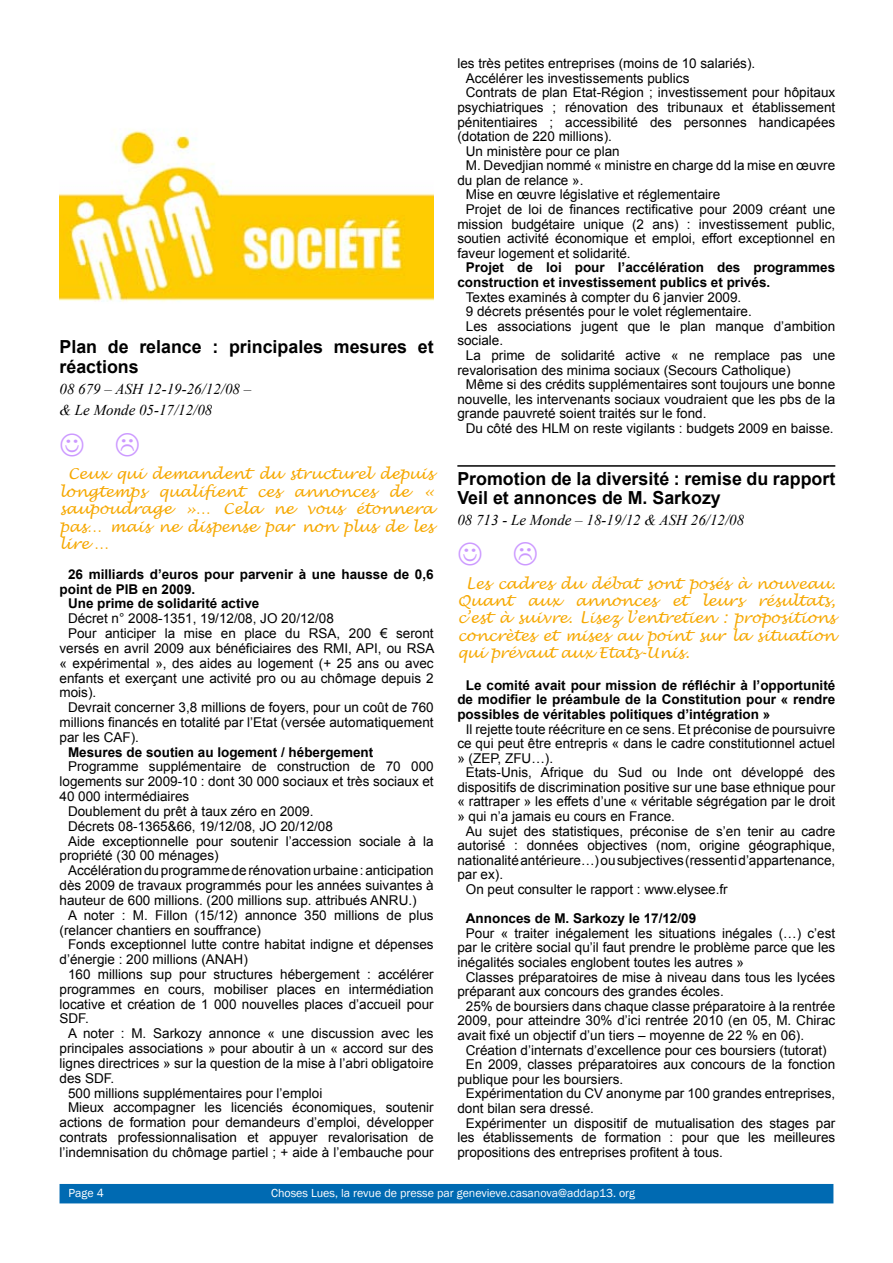
<style>
.page{position:relative;width:893px;height:1263px;background:#fff}
.page>*{position:absolute;margin:0;border:0;box-sizing:border-box;transform-origin:0 0}
.t1{font:700 18px/19.8px "Arial";color:#000}
.t2{font:italic 15px/17.5px "Lucida Handwriting";color:#f6a800;text-align:justify}
.t3{font:italic 15px/20.7px "Times New Roman";color:#000}
.t4{font:13.5px/14.5px "Arial";color:#000;text-align:justify}
.t5{font:700 13.5px/14.5px "Arial";color:#000}
.t6{font:12px "Franklin Gothic";color:#fff}
</style>
<div class="page">
<div style="left:60px;top:1184px;width:773px;height:19px;background:#006ab2"></div>
<img style="left:60px;top:130px;width:374px;height:172px">
<hr style="left:457px;top:465px;width:378px;height:2px;background:#000">
<h1 class="t1" style="left:60px;top:338px;width:376px">Plan de relance : principales mesures et réactions</h1>
<p class="t3" style="left:60px;top:378px;width:193px">08 679 – ASH 12-19-26/12/08 – &amp; Le Monde 05-17/12/08</p>
<p class="t2" style="left:60px;top:465px;width:376px;text-indent:9px">Ceux qui demandent du structurel depuis longtemps qualifient ces annonces de « saupoudrage »… Cela ne vous étonnera pas… mais ne dispense par non plus de les lire …</p>
<p class="t5" style="left:68px;top:567px;width:367px">26 milliards d’euros pour parvenir à une hausse de 0,6</p>
<p class="t5" style="left:60px;top:582px;width:137px">point de PIB en 2009.</p>
<p class="t5" style="left:68px;top:597px;width:193px">Une prime de solidarité active</p>
<p class="t4" style="left:68px;top:611px;width:267px">Décret n° 2008-1351, 19/12/08, JO 20/12/08</p>
<p class="t4" style="left:68px;top:626px;width:367px">Pour anticiper la mise en place du RSA, 200 € seront</p>
<p class="t4" style="left:60px;top:641px;width:376px">versés en avril 2009 aux bénéficiaires des RMI, API, ou RSA</p>
<p class="t4" style="left:60px;top:656px;width:376px">« expérimental », des aides au logement (+ 25 ans ou avec</p>
<p class="t4" style="left:60px;top:671px;width:376px">enfants et exerçant une activité pro ou au chômage depuis 2</p>
<p class="t4" style="left:60px;top:685px;width:38px">mois).</p>
<p class="t4" style="left:68px;top:700px;width:367px">Devrait concerner 3,8 millions de foyers, pour un coût de 760</p>
<p class="t4" style="left:60px;top:715px;width:376px">millions financés en totalité par l’Etat (versée automatiquement</p>
<p class="t4" style="left:60px;top:730px;width:81px">par les CAF).</p>
<p class="t5" style="left:68px;top:745px;width:307px">Mesures de soutien au logement / hébergement</p>
<p class="t4" style="left:68px;top:759px;width:367px">Programme supplémentaire de construction de 70 000</p>
<p class="t4" style="left:60px;top:774px;width:376px">logements sur 2009-10 : dont 30 000 sociaux et très sociaux et</p>
<p class="t4" style="left:60px;top:789px;width:131px">40 000 intermédiaires</p>
<p class="t4" style="left:68px;top:804px;width:247px">Doublement du prêt à taux zéro en 2009.</p>
<p class="t4" style="left:68px;top:819px;width:266px">Décrets 08-1365&amp;66, 19/12/08, JO 20/12/08</p>
<p class="t4" style="left:68px;top:834px;width:367px">Aide exceptionnelle pour soutenir l’accession sociale à la</p>
<p class="t4" style="left:60px;top:848px;width:161px">propriété (30 00 ménages)</p>
<p class="t4" style="left:68px;top:863px;width:367px">Accélération du programme de rénovation urbaine : anticipation</p>
<p class="t4" style="left:60px;top:878px;width:376px">dès 2009 de travaux programmés pour les années suivantes à</p>
<p class="t4" style="left:60px;top:893px;width:359px">hauteur de 600 millions. (200 millions sup. attribués ANRU.)</p>
<p class="t4" style="left:68px;top:908px;width:367px">A noter : M. Fillon (15/12) annonce 350 millions de plus</p>
<p class="t4" style="left:60px;top:923px;width:203px">(relancer chantiers en souffrance)</p>
<p class="t4" style="left:68px;top:937px;width:367px">Fonds exceptionnel lutte contre habitat indigne et dépenses</p>
<p class="t4" style="left:60px;top:952px;width:190px">d’énergie : 200 millions (ANAH)</p>
<p class="t4" style="left:68px;top:967px;width:367px">160 millions sup pour structures hébergement : accélérer</p>
<p class="t4" style="left:60px;top:982px;width:376px">programmes en cours, mobiliser places en intermédiation</p>
<p class="t4" style="left:60px;top:997px;width:376px">locative et création de 1 000 nouvelles places d’accueil pour</p>
<p class="t4" style="left:60px;top:1011px;width:31px">SDF.</p>
<p class="t4" style="left:68px;top:1026px;width:367px">A noter : M. Sarkozy annonce « une discussion avec les</p>
<p class="t4" style="left:60px;top:1041px;width:376px">principales associations » pour aboutir à un « accord sur des</p>
<p class="t4" style="left:60px;top:1056px;width:376px">lignes directrices » sur la question de la mise à l’abri obligatoire</p>
<p class="t4" style="left:60px;top:1071px;width:56px">des SDF.</p>
<p class="t4" style="left:68px;top:1086px;width:256px">500 millions supplémentaires pour l’emploi</p>
<p class="t4" style="left:68px;top:1100px;width:367px">Mieux accompagner les licenciés économiques, soutenir</p>
<p class="t4" style="left:60px;top:1115px;width:376px">actions de formation pour demandeurs d’emploi, développer</p>
<p class="t4" style="left:60px;top:1130px;width:376px">contrats professionnalisation et appuyer revalorisation de</p>
<p class="t4" style="left:60px;top:1145px;width:376px">l’indemnisation du chômage partiel ; + aide à l’embauche pour</p>
<p class="t4" style="left:457px;top:56px;width:299px">les très petites entreprises (moins de 10 salariés).</p>
<p class="t4" style="left:466px;top:71px;width:225px">Accélérer les investissements publics</p>
<p class="t4" style="left:466px;top:85px;width:371px">Contrats de plan Etat-Région ; investissement pour hôpitaux</p>
<p class="t4" style="left:457px;top:100px;width:379px">psychiatriques ; rénovation des tribunaux et établissement</p>
<p class="t4" style="left:457px;top:115px;width:379px">pénitentiaires ; accessibilité des personnes handicapées</p>
<p class="t4" style="left:457px;top:129px;width:156px">(dotation de 220 millions).</p>
<p class="t4" style="left:466px;top:144px;width:155px">Un ministère pour ce plan</p>
<p class="t4" style="left:466px;top:158px;width:371px">M. Devedjian nommé « ministre en charge dd la mise en œuvre</p>
<p class="t4" style="left:457px;top:173px;width:128px">du plan de relance ».</p>
<p class="t4" style="left:466px;top:188px;width:256px">Mise en œuvre législative et réglementaire</p>
<p class="t4" style="left:466px;top:202px;width:371px">Projet de loi de finances rectificative pour 2009 créant une</p>
<p class="t4" style="left:457px;top:217px;width:379px">mission budgétaire unique (2 ans) : investissement public,</p>
<p class="t4" style="left:457px;top:231px;width:379px">soutien activité économique et emploi, effort exceptionnel en</p>
<p class="t4" style="left:457px;top:246px;width:175px">faveur logement et solidarité.</p>
<p class="t5" style="left:457px;top:261px;width:379px;text-indent:9px">Projet de loi pour l’accélération des programmes construction et investissement publics et privés.</p>
<p class="t4" style="left:466px;top:290px;width:277px">Textes examinés à compter du 6 janvier 2009.</p>
<p class="t4" style="left:466px;top:304px;width:287px">9 décrets présentés pour le volet réglementaire.</p>
<p class="t4" style="left:466px;top:319px;width:371px">Les associations jugent que le plan manque d’ambition</p>
<p class="t4" style="left:457px;top:334px;width:47px">sociale.</p>
<p class="t4" style="left:466px;top:348px;width:371px">La prime de solidarité active « ne remplace pas une</p>
<p class="t4" style="left:457px;top:363px;width:335px">revalorisation des minima sociaux (Secours Catholique)</p>
<p class="t4" style="left:466px;top:377px;width:371px">Même si des crédits supplémentaires sont toujours une bonne</p>
<p class="t4" style="left:457px;top:392px;width:379px">nouvelle, les intervenants sociaux voudraient que les pbs de la</p>
<p class="t4" style="left:457px;top:406px;width:251px">grande pauvreté soient traités sur le fond.</p>
<p class="t4" style="left:466px;top:421px;width:369px">Du côté des HLM on reste vigilants : budgets 2009 en baisse.</p>
<h1 class="t1" style="left:457px;top:469px;width:379px">Promotion de la diversité : remise du rapport<br>Veil et annonces de M. Sarkozy</h1>
<p class="t3" style="left:457px;top:509px;width:288px">08 713 - Le Monde – 18-19/12 &amp; ASH 26/12/08</p>
<p class="t2" style="left:457px;top:575px;width:379px;text-indent:9px">Les cadres du débat sont posés à nouveau.<br>Quant aux annonces et leurs résultats, c’est à suivre. Lisez l’entretien : propositions concrètes et mises au point sur la situation qui prévaut aux Etats-Unis.</p>
<p class="t5" style="left:457px;top:678px;width:379px;text-align:justify;text-indent:9px">Le comité avait pour mission de réfléchir à l’opportunité de modifier le préambule de la Constitution pour « rendre possibles de véritables politiques d’intégration »</p>
<p class="t4" style="left:457px;top:722px;width:379px;text-indent:9px">Il rejette toute réécriture en ce sens. Et préconise de poursuivre ce qui peut être entrepris « dans le cadre constitutionnel actuel » (ZEP, ZFU…).</p>
<p class="t4" style="left:457px;top:765px;width:379px;text-indent:9px">Etats-Unis, Afrique du Sud ou Inde ont développé des dispositifs de discrimination positive sur une base ethnique pour « rattraper » les effets d’une « véritable ségrégation par le droit » qui n’a jamais eu cours en France.</p>
<p class="t4" style="left:466px;top:824px;width:371px">Au sujet des statistiques, préconise de s’en tenir au cadre</p>
<p class="t4" style="left:457px;top:838px;width:379px">autorisé : données objectives (nom, origine géographique,</p>
<p class="t4" style="left:457px;top:853px;width:379px">nationalité antérieure…) ou subjectives (ressenti d’appartenance,</p>
<p class="t4" style="left:457px;top:867px;width:47px">par ex).</p>
<p class="t4" style="left:466px;top:882px;width:263px">On peut consulter le rapport : www.elysee.fr</p>
<p class="t5" style="left:466px;top:912px;width:232px">Annonces de M. Sarkozy le 17/12/09</p>
<p class="t4" style="left:457px;top:926px;width:379px;text-indent:9px">Pour « traiter inégalement les situations inégales (…) c’est par le critère social qu’il faut prendre le problème parce que les inégalités sociales englobent toutes les autres »</p>
<p class="t4" style="left:457px;top:970px;width:379px;text-indent:9px">Classes préparatoires de mise à niveau dans tous les lycées préparant aux concours des grandes écoles.</p>
<p class="t4" style="left:457px;top:999px;width:379px;text-indent:9px">25% de boursiers dans chaque classe préparatoire à la rentrée 2009, pour atteindre 30% d’ici rentrée 2010 (en 05, M. Chirac avait fixé un objectif d’un tiers – moyenne de 22 % en 06).</p>
<p class="t4" style="left:466px;top:1043px;width:362px">Création d’internats d’excellence pour ces boursiers (tutorat)</p>
<p class="t4" style="left:466px;top:1057px;width:371px">En 2009, classes préparatoires aux concours de la fonction</p>
<p class="t4" style="left:457px;top:1072px;width:167px">publique pour les boursiers.</p>
<p class="t4" style="left:466px;top:1086px;width:371px">Expérimentation du CV anonyme par 100 grandes entreprises,</p>
<p class="t4" style="left:457px;top:1101px;width:138px">dont bilan sera dressé.</p>
<p class="t4" style="left:466px;top:1116px;width:371px">Expérimenter un dispositif de mutualisation des stages par</p>
<p class="t4" style="left:457px;top:1130px;width:379px">les établissements de formation : pour que les meilleures</p>
<p class="t4" style="left:457px;top:1145px;width:267px">propositions des entreprises profitent à tous.</p>
<p class="t6" style="left:69px;top:1186px;width:37px">Page 4</p>
<p class="t6" style="left:271px;top:1186px;width:366px">Choses Lues, la revue de presse par genevieve.casanova@addap13. org</p>
</div>
